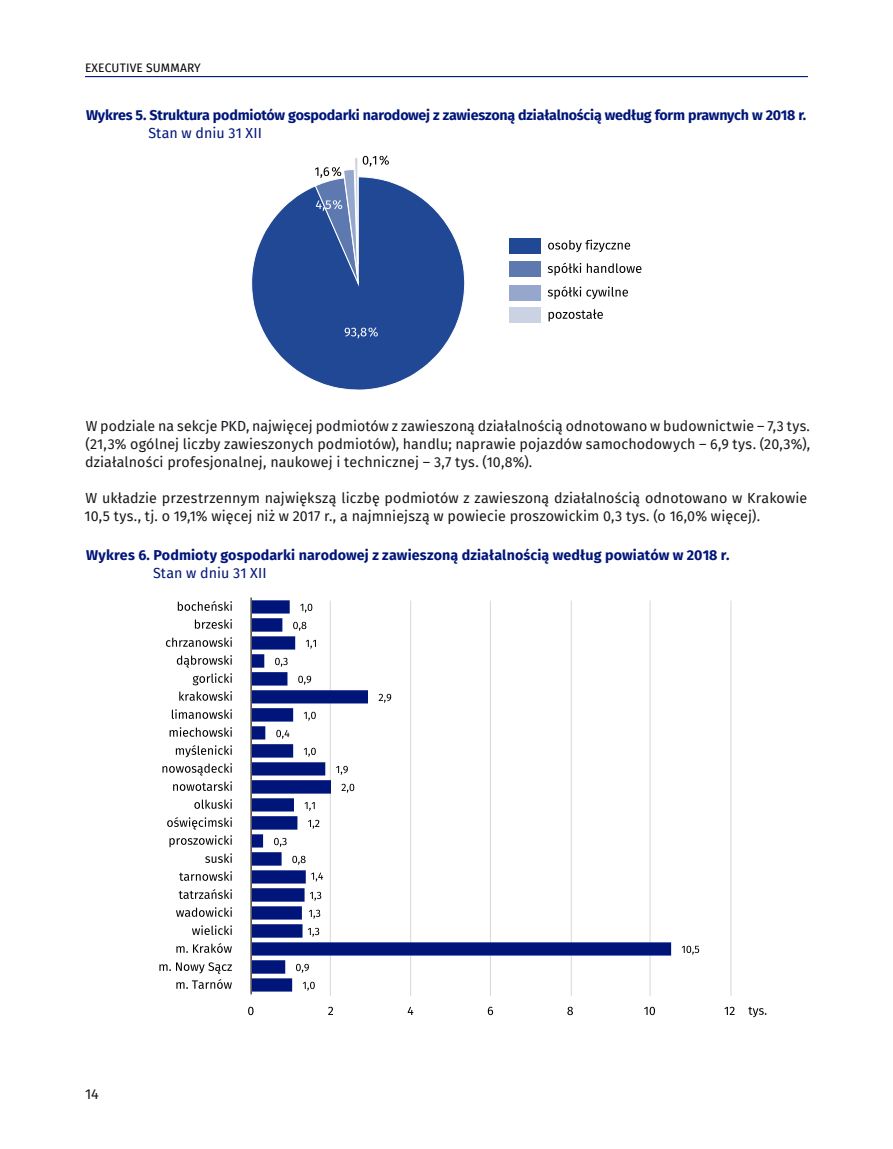
<style>
.page{position:relative;width:893px;height:1149px;background:#fff}
.page>*{position:absolute;margin:0;border:0;box-sizing:border-box;transform-origin:0 0}
.t1{font:14.25px/18px "Fira Sans";letter-spacing:.005em;color:#1a171c;text-align:justify}
.t2{font:700 14.25px "Fira Sans";letter-spacing:-.015em;color:#001579}
.t3{font:700 14.25px "Fira Sans";letter-spacing:.005em;color:#001579}
.t4{font:14.25px "Fira Sans";color:#001579}
.t5{font:12px "Fira Sans";letter-spacing:.01em;color:#000}
</style>
<div class="page">
<hr style="left:85px;top:76px;width:723px;height:1px;background:#001579">
<svg style="left:251px;top:182px;width:214px;height:208px"></svg>
<svg style="left:345px;top:327px;width:33px;height:11px"></svg>
<svg style="left:315px;top:155px;width:74px;height:129px"></svg>
<div style="left:510px;top:238px;width:31px;height:16px;background:#214895"></div>
<svg style="left:548px;top:239px;width:82px;height:13px"></svg>
<div style="left:510px;top:261px;width:31px;height:16px;background:#5e78b0"></div>
<svg style="left:548px;top:262px;width:33px;height:13px"></svg>
<svg style="left:587px;top:263px;width:54px;height:10px"></svg>
<div style="left:510px;top:285px;width:31px;height:15px;background:#95a7cc"></div>
<svg style="left:548px;top:286px;width:80px;height:13px"></svg>
<div style="left:510px;top:307px;width:31px;height:16px;background:#cbd2e4"></div>
<svg style="left:549px;top:309px;width:54px;height:12px"></svg>
<hr style="left:731px;top:600px;width:1px;height:395px;background:#d7d7d7">
<hr style="left:650px;top:600px;width:1px;height:395px;background:#d7d7d7">
<hr style="left:571px;top:600px;width:1px;height:395px;background:#d7d7d7">
<hr style="left:490px;top:600px;width:1px;height:395px;background:#d7d7d7">
<hr style="left:410px;top:600px;width:1px;height:395px;background:#d7d7d7">
<hr style="left:330px;top:600px;width:1px;height:395px;background:#d7d7d7">
<hr style="left:251px;top:600px;width:1px;height:395px;background:#d7d7d7">
<svg style="left:252px;top:600px;width:419px;height:391px"></svg>
<div style="left:251px;top:597px;width:1px;height:396px;border:1px solid #595959"></div>
<svg style="left:303px;top:981px;width:12px;height:9px"></svg>
<svg style="left:296px;top:963px;width:13px;height:9px"></svg>
<svg style="left:682px;top:945px;width:17px;height:9px"></svg>
<svg style="left:308px;top:927px;width:11px;height:9px"></svg>
<svg style="left:309px;top:909px;width:11px;height:9px"></svg>
<svg style="left:310px;top:891px;width:11px;height:9px"></svg>
<svg style="left:311px;top:872px;width:12px;height:9px"></svg>
<svg style="left:292px;top:855px;width:14px;height:9px"></svg>
<svg style="left:274px;top:837px;width:13px;height:9px"></svg>
<svg style="left:308px;top:819px;width:11px;height:9px"></svg>
<svg style="left:305px;top:801px;width:10px;height:9px"></svg>
<svg style="left:341px;top:783px;width:13px;height:9px"></svg>
<svg style="left:336px;top:765px;width:12px;height:9px"></svg>
<svg style="left:304px;top:747px;width:12px;height:9px"></svg>
<svg style="left:276px;top:729px;width:13px;height:9px"></svg>
<svg style="left:304px;top:711px;width:12px;height:9px"></svg>
<svg style="left:379px;top:693px;width:12px;height:9px"></svg>
<svg style="left:298px;top:675px;width:13px;height:9px"></svg>
<svg style="left:275px;top:657px;width:13px;height:9px"></svg>
<svg style="left:306px;top:639px;width:10px;height:9px"></svg>
<svg style="left:293px;top:621px;width:13px;height:9px"></svg>
<svg style="left:300px;top:603px;width:12px;height:9px"></svg>
<svg style="left:248px;top:1006px;width:6px;height:8px"></svg>
<svg style="left:328px;top:1006px;width:5px;height:8px"></svg>
<svg style="left:408px;top:1006px;width:5px;height:8px"></svg>
<svg style="left:488px;top:1006px;width:5px;height:8px"></svg>
<svg style="left:567px;top:1006px;width:6px;height:8px"></svg>
<svg style="left:644px;top:1006px;width:11px;height:8px"></svg>
<svg style="left:724px;top:1006px;width:11px;height:8px"></svg>
<svg style="left:159px;top:962px;width:73px;height:26px"></svg>
<svg style="left:176px;top:943px;width:56px;height:9px"></svg>
<svg style="left:192px;top:925px;width:40px;height:9px"></svg>
<svg style="left:176px;top:907px;width:56px;height:9px"></svg>
<svg style="left:179px;top:889px;width:53px;height:9px"></svg>
<svg style="left:179px;top:871px;width:53px;height:9px"></svg>
<svg style="left:205px;top:853px;width:27px;height:9px"></svg>
<svg style="left:169px;top:835px;width:63px;height:12px"></svg>
<svg style="left:167px;top:817px;width:65px;height:12px"></svg>
<svg style="left:194px;top:799px;width:38px;height:9px"></svg>
<svg style="left:173px;top:781px;width:59px;height:9px"></svg>
<svg style="left:162px;top:763px;width:70px;height:12px"></svg>
<svg style="left:176px;top:745px;width:56px;height:12px"></svg>
<svg style="left:170px;top:727px;width:62px;height:9px"></svg>
<svg style="left:172px;top:709px;width:60px;height:9px"></svg>
<svg style="left:179px;top:691px;width:53px;height:9px"></svg>
<svg style="left:193px;top:673px;width:39px;height:12px"></svg>
<svg style="left:177px;top:655px;width:55px;height:12px"></svg>
<svg style="left:166px;top:637px;width:66px;height:9px"></svg>
<svg style="left:195px;top:619px;width:37px;height:9px"></svg>
<svg style="left:178px;top:601px;width:54px;height:9px"></svg>
<svg style="left:748px;top:1006px;width:18px;height:10px"></svg>
<p class="t5" style="left:85px;top:59px;width:117px">executive summary</p>
<p class="t2" style="left:86px;top:103px;width:722px">Wykres 5. Struktura podmiotów gospodarki narodowej z zawieszoną działalnością według form prawnych w 2018 r.</p>
<p class="t4" style="left:148px;top:122px;width:115px">Stan w dniu 31 XII</p>
<p class="t1" style="left:85px;top:416px;width:726px">W podziale na sekcje PKD, najwięcej podmiotów z zawieszoną działalnością odnotowano w budownictwie – 7,3 tys. (21,3% ogólnej liczby zawieszonych podmiotów), handlu; naprawie pojazdów samochodowych – 6,9 tys. (20,3%), działalności profesjonalnej, naukowej i technicznej – 3,7 tys. (10,8%).</p>
<p class="t1" style="left:85px;top:488px;width:724px">W układzie przestrzennym największą liczbę podmiotów z zawieszoną działalnością odnotowano w Krakowie<br>10,5 tys., tj. o 19,1% więcej niż w 2017 r., a najmniejszą w powiecie proszowickim 0,3 tys. (o 16,0% więcej).</p>
<p class="t3" style="left:86px;top:543px;width:645px">Wykres 6. Podmioty gospodarki narodowej z zawieszoną działalnością według powiatów w 2018 r.</p>
<p class="t4" style="left:153px;top:562px;width:115px">Stan w dniu 31 XII</p>
<p class="t1" style="left:85px;top:1083px;width:15px">14</p>
</div>
